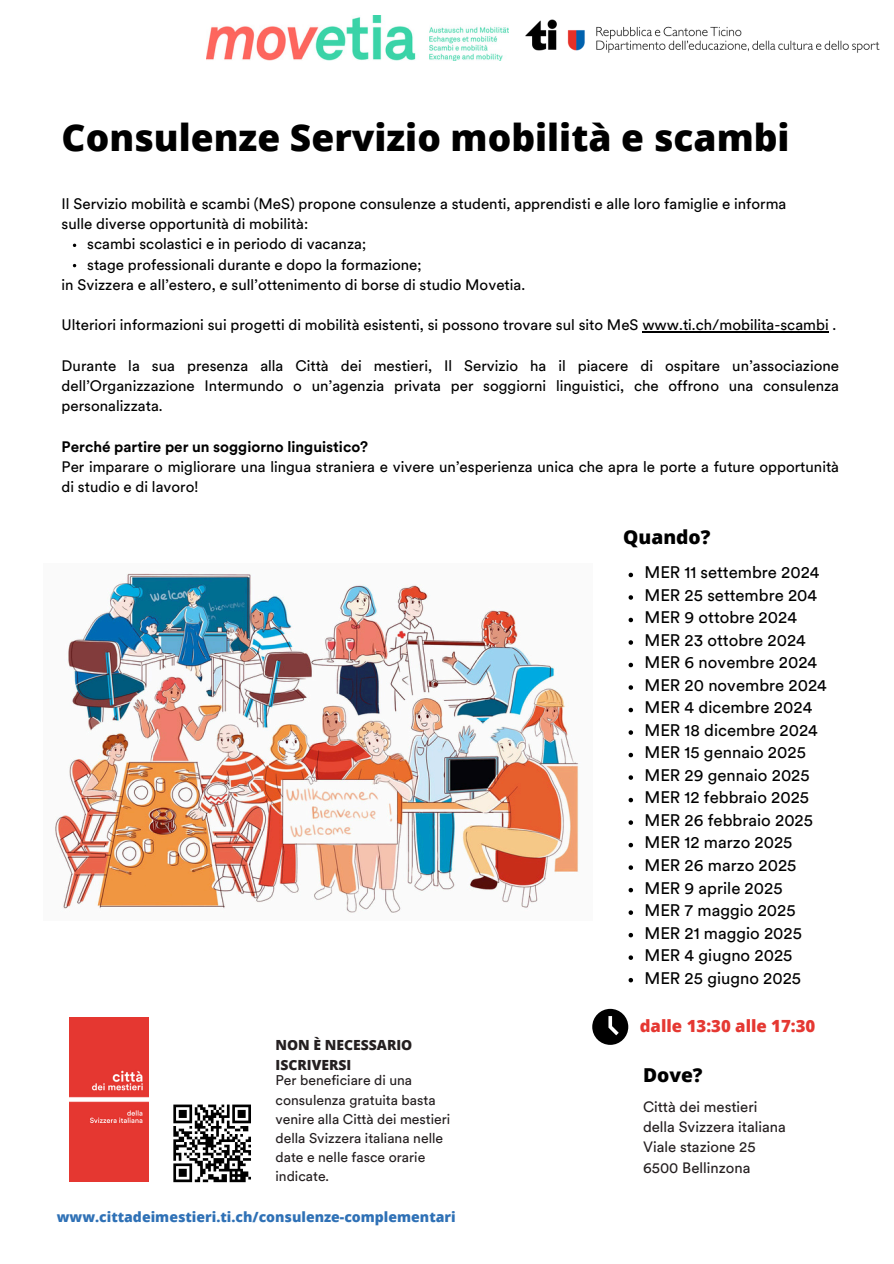
<style>
.page{position:relative;width:894px;height:1264px;background:#fff}
.page>*{position:absolute;margin:0;border:0;box-sizing:border-box;transform-origin:0 0}
.t1{font:800 37.05px "Open Sans";color:#000}
.t2{font:800 19.2px "Open Sans";color:#000}
.t3{font:800 16.8px "Open Sans";color:#e53832}
.t4{font:16.65px "Circular XX";color:#000}
.t5{font:15px/20.2px "Circular XX";color:#000}
.t6{font:14.85px/20.2px "Circular XX";color:#241f20}
.t7{font:800 14.1px "Open Sans";color:#2f71b6}
.t8{font:13.95px/19.2px "Circular XX";color:#241f20}
.t9{font:800 13.95px/19.2px "Open Sans";color:#241f20}
.s1{font-weight:700}
</style>
<div class="page">
<img style="left:69px;top:1017px;width:80px;height:164px">
<svg style="left:592px;top:1008px;width:36px;height:36px"></svg>
<img style="left:508px;top:19px;width:372px;height:34px">
<svg style="left:173px;top:1104px;width:78px;height:79px"></svg>
<img style="left:207px;top:16px;width:301px;height:45px">
<img style="left:55px;top:573px;width:525px;height:340px">
<hr style="left:642px;top:331px;width:186px;height:1px;background:#000">
<svg style="left:628px;top:572px;width:5px;height:5px"></svg>
<svg style="left:628px;top:595px;width:5px;height:4px"></svg>
<svg style="left:628px;top:617px;width:5px;height:5px"></svg>
<svg style="left:628px;top:640px;width:5px;height:4px"></svg>
<svg style="left:628px;top:662px;width:5px;height:5px"></svg>
<svg style="left:628px;top:685px;width:5px;height:4px"></svg>
<svg style="left:628px;top:707px;width:5px;height:5px"></svg>
<svg style="left:628px;top:730px;width:5px;height:4px"></svg>
<svg style="left:628px;top:752px;width:5px;height:5px"></svg>
<svg style="left:628px;top:775px;width:5px;height:4px"></svg>
<svg style="left:628px;top:797px;width:5px;height:5px"></svg>
<svg style="left:628px;top:820px;width:5px;height:4px"></svg>
<svg style="left:628px;top:842px;width:5px;height:5px"></svg>
<svg style="left:628px;top:865px;width:5px;height:4px"></svg>
<svg style="left:628px;top:887px;width:5px;height:5px"></svg>
<svg style="left:628px;top:910px;width:5px;height:4px"></svg>
<svg style="left:628px;top:932px;width:5px;height:5px"></svg>
<svg style="left:628px;top:955px;width:5px;height:4px"></svg>
<svg style="left:628px;top:977px;width:5px;height:5px"></svg>
<h2 class="t1" style="left:62px;top:112px;width:729px">Consulenze Servizio mobilità e scambi</h2>
<p class="t5" style="left:62px;top:195px;width:726px">Il Servizio mobilità e scambi (MeS) propone consulenze a studenti, apprendisti e alle loro famiglie e informa sulle diverse opportunità di mobilità:</p>
<p class="t5" style="left:87px;top:235px;width:280px">scambi scolastici e in periodo di vacanza;</p>
<h5 class="t5" style="left:87px;top:256px;width:336px">stage professionali durante e dopo la formazione;</h5>
<h5 class="t5" style="left:62px;top:276px;width:465px">in Svizzera e all’estero, e sull’ottenimento di borse di studio Movetia.</h5>
<h5 class="t5" style="left:62px;top:316px;width:776px">Ulteriori informazioni sui progetti di mobilità esistenti, si possono trovare sul sito MeS www.ti.ch/mobilita-scambi .</h5>
<h5 class="t5" style="left:62px;top:357px;width:778px;text-align:justify">Durante la sua presenza alla Città dei mestieri, Il Servizio ha il piacere di ospitare un’associazione dell’Organizzazione Intermundo o un’agenzia privata per soggiorni linguistici, che offrono una consulenza personalizzata.</h5>
<p class="t5" style="left:62px;top:438px;width:778px"><span class="s1">Perché partire per un soggiorno linguistico?<br></span>Per imparare o migliorare una lingua straniera e vivere un’esperienza unica che apra le porte a future opportunità di studio e di lavoro!</p>
<p class="t2" style="left:623px;top:523px;width:89px">Quando?</p>
<h5 class="t9" style="left:275px;top:1035px;width:138px">NON È NECESSARIO<br>ISCRIVERSI</h5>
<h5 class="t8" style="left:275px;top:1072px;width:176px">Per beneficiare di una consulenza gratuita basta venire alla Città dei mestieri della Svizzera italiana nelle date e nelle fasce orarie indicate.</h5>
<p class="t7" style="left:57px;top:1206px;width:400px">www.cittadeimestieri.ti.ch/consulenze-complementari</p>
<p class="t4" style="left:644px;top:566px;width:177px">MER 11 settembre 2024</p>
<p class="t4" style="left:644px;top:588px;width:174px">MER 25 settembre 204</p>
<p class="t4" style="left:644px;top:611px;width:154px">MER 9 ottobre 2024</p>
<p class="t4" style="left:644px;top:633px;width:163px">MER 23 ottobre 2024</p>
<p class="t4" style="left:644px;top:656px;width:174px">MER 6 novembre 2024</p>
<p class="t4" style="left:644px;top:678px;width:184px">MER 20 novembre 2024</p>
<p class="t4" style="left:644px;top:701px;width:169px">MER 4 dicembre 2024</p>
<p class="t4" style="left:644px;top:723px;width:175px">MER 18 dicembre 2024</p>
<p class="t4" style="left:644px;top:746px;width:163px">MER 15 gennaio 2025</p>
<p class="t4" style="left:644px;top:768px;width:167px">MER 29 gennaio 2025</p>
<p class="t4" style="left:644px;top:791px;width:166px">MER 12 febbraio 2025</p>
<p class="t4" style="left:644px;top:813px;width:170px">MER 26 febbraio 2025</p>
<p class="t4" style="left:644px;top:836px;width:150px">MER 12 marzo 2025</p>
<p class="t4" style="left:644px;top:858px;width:153px">MER 26 marzo 2025</p>
<p class="t4" style="left:644px;top:881px;width:140px">MER 9 aprile 2025</p>
<p class="t4" style="left:644px;top:903px;width:153px">MER 7 maggio 2025</p>
<p class="t4" style="left:644px;top:926px;width:159px">MER 21 maggio 2025</p>
<p class="t4" style="left:644px;top:948px;width:149px">MER 4 giugno 2025</p>
<p class="t4" style="left:644px;top:971px;width:158px">MER 25 giugno 2025</p>
<h3 class="t3" style="left:639px;top:1014px;width:177px">dalle 13:30 alle 17:30</h3>
<h2 class="t2" style="left:643px;top:1061px;width:61px">Dove?</h2>
<p class="t6" style="left:643px;top:1098px;width:144px">Città dei mestieri della Svizzera italiana<br>Viale stazione 25<br>6500 Bellinzona</p>
</div>
